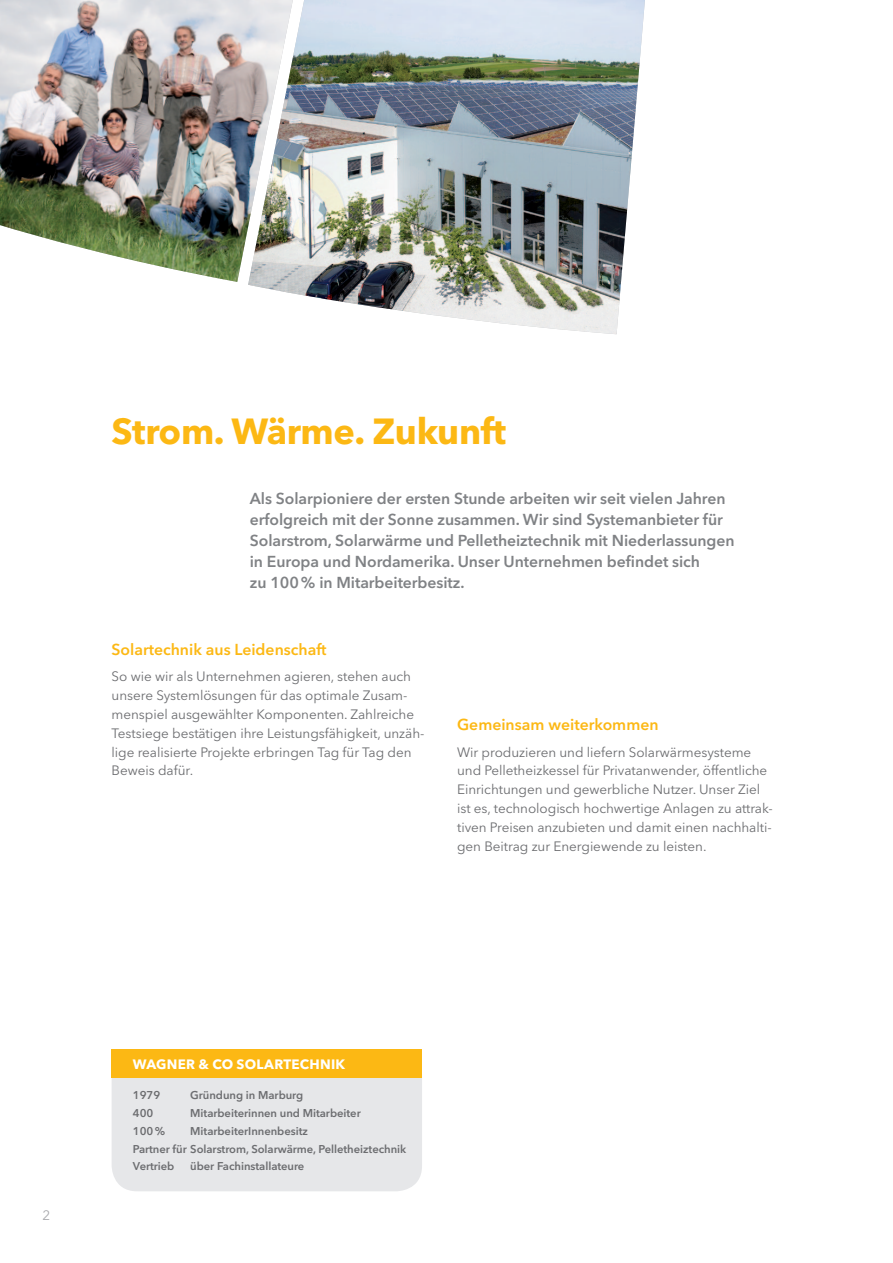
<style>
.page{position:relative;width:893px;height:1263px;background:#fff}
.page>*{position:absolute;margin:0;border:0;box-sizing:border-box;transform-origin:0 0}
.t1{font:700 36px "Avenir Next LT Pro";letter-spacing:-.01em;color:#fcb814}
.t2{font:600 15.75px/21px "Avenir Next LT Pro";letter-spacing:-.005em;color:#808285}
.t3{font:600 15.75px "Avenir Next LT Pro";color:#fcb814}
.t4{font:13.5px/18.9px "Avenir Next LT Pro";letter-spacing:-.005em;color:#6c6d70}
.t5{font:700 13.5px "Avenir Next LT Pro";letter-spacing:.015em;color:#fff}
.t6{font:13.5px "Avenir Next LT Pro";color:#a8a9ad}
.t7{font:600 11.25px/17.9px "Avenir Next LT Pro";letter-spacing:-.005em;color:#6c6d70}
</style>
<div class="page">
<img style="left:0;top:0;width:248px;height:282px">
<img style="left:248px;top:0;width:397px;height:334px">
<div style="left:112px;top:1049px;width:310px;height:142px;background:#e6e7e9;border-radius:26px"></div>
<div style="left:112px;top:1049px;width:310px;height:28px;background:#fcb814"></div>
<h1 class="t1" style="left:112px;top:409px;width:396px">Strom. Wärme. Zukunft</h1>
<p class="t2" style="left:250px;top:488px;width:486px">Als Solarpioniere der ersten Stunde arbeiten wir seit vielen Jahren erfolgreich mit der Sonne zusammen. Wir sind Systemanbieter für Solarstrom, Solarwärme und Pelletheiztechnik mit Niederlassungen in Europa und Nordamerika. Unser Unternehmen befindet sich<br>zu 100% in Mitarbeiterbesitz.</p>
<p class="t3" style="left:112px;top:639px;width:216px">Solartechnik aus Leidenschaft</p>
<p class="t4" style="left:112px;top:667px;width:314px">So wie wir als Unternehmen agieren, stehen auch unsere Systemlösungen für das optimale Zusam&shy;menspiel ausgewählter Komponenten. Zahlreiche Testsiege bestätigen ihre Leistungsfähigkeit, unzäh&shy;lige realisierte Projekte erbringen Tag für Tag den Beweis dafür.</p>
<p class="t3" style="left:457px;top:715px;width:203px">Gemeinsam weiterkommen</p>
<p class="t4" style="left:457px;top:742px;width:317px">Wir produzieren und liefern Solarwärmesysteme und Pelletheizkessel für Privatanwender, öffentliche Einrichtungen und gewerbliche Nutzer. Unser Ziel ist es, technologisch hochwertige Anlagen zu attrak&shy;tiven Preisen anzubieten und damit einen nachhalti&shy;gen Beitrag zur Energiewende zu leisten.</p>
<p class="t6" style="left:43px;top:1208px;width:9px">2</p>
<p class="t5" style="left:133px;top:1056px;width:214px">WAGNER &amp; CO SOLARTECHNIK</p>
<p class="t7" style="left:133px;top:1086px;width:29px">1979</p>
<p class="t7" style="left:190px;top:1086px;width:114px">Gründung in Marburg</p>
<p class="t7" style="left:133px;top:1104px;width:22px">400</p>
<p class="t7" style="left:190px;top:1104px;width:172px">Mitarbeiterinnen und Mitarbeiter</p>
<p class="t7" style="left:133px;top:1122px;width:34px">100%</p>
<p class="t7" style="left:133px;top:1122px;width:275px;text-indent:57px">MitarbeiterInnenbesitz<br>Partner für Solarstrom, Solarwärme, Pelletheiztechnik<br>Vertrieb</p>
<p class="t7" style="left:190px;top:1157px;width:116px">über Fachinstallateure</p>
</div>
